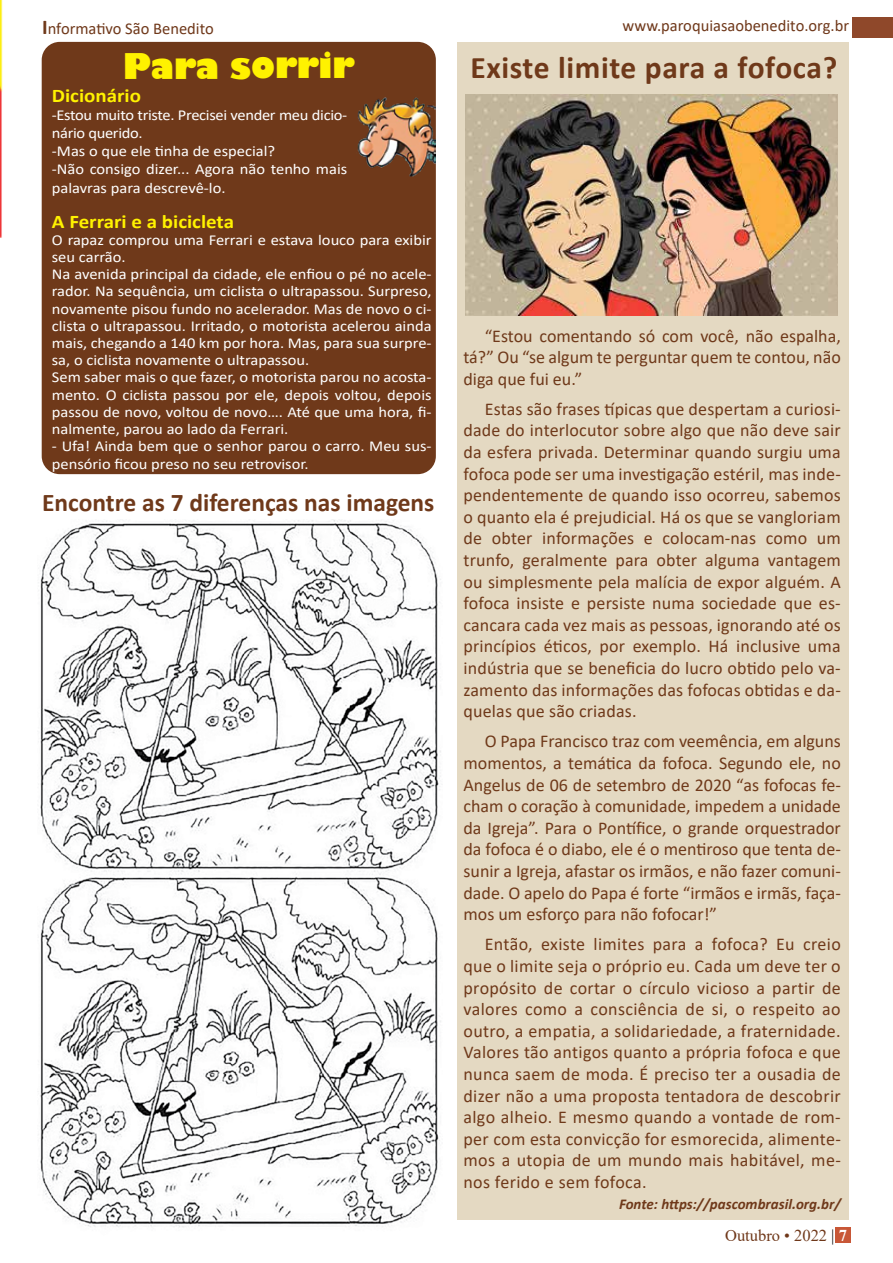
<style>
.page{position:relative;width:893px;height:1263px;background:#fff}
.page>*{position:absolute;margin:0;border:0;box-sizing:border-box;transform-origin:0 0}
.t1{font:800 34.5px "Gill Sans";letter-spacing:-.015em;color:#fff200}
.t2{font:700 31.5px "Calibri";letter-spacing:.02em;color:#6f391a}
.t3{font:700 25.5px "Calibri";color:#6f391a}
.t4{font:700 19.35px "Calibri";color:#fff200;scale:1.09 1}
.t5{font:18px/21.6px "Calibri";color:#6f391a;text-align:justify}
.t6{font:16.5px "Calibri";color:#6f381a}
.t7{font:16.5px "Times New Roman";color:#6f381a}
.t8{font:15.15px/17.2px "Calibri";color:#fff;scale:1.09 1}
.t9{font:italic 700 15px "Calibri";color:#6f391a}
.s1{font-weight:700;font-size:21px;color:#6f391a}
.s2{color:#000}
.s3{font-weight:700;color:#fff}
</style>
<div class="page">
<div style="left:458px;top:42px;width:391px;height:1177px;background:#e4d9c2"></div>
<div style="left:852px;top:17px;width:41px;height:20px;background:#8f482a"></div>
<div style="left:835px;top:1228px;width:16px;height:15px;background:#c85737"></div>
<div style="left:42px;top:42px;width:394px;height:432px;background:#6f391a;border-radius:18px"></div>
<img style="left:357px;top:91px;width:79px;height:86px">
<img style="left:38px;top:520px;width:403px;height:708px">
<img style="left:466px;top:94px;width:372px;height:221px">
<img style="left:0;top:0;width:3px;height:238px">
<p class="t6" style="left:42px;top:17px;width:173px"><span class="s1">I</span>nformativo São Benedito</p>
<h1 class="t1" style="left:123px;top:44px;width:234px">Para sorrir</h1>
<p class="t4" style="left:52px;top:82px;width:83px">Dicionário</p>
<p class="t8" style="left:52px;top:105px;width:272px;line-height:18.5px">-Estou muito triste. Precisei vender meu dicio&shy;nário querido.<br>-Mas o que ele tinha de especial?<br>-Não consigo dizer... Agora não tenho mais palavras para descrevê-lo.</p>
<p class="t4" style="left:52px;top:207px;width:169px">A Ferrari e a bicicleta</p>
<p class="t8" style="left:52px;top:231px;width:350px">O rapaz comprou uma Ferrari e estava louco para exibir seu carrão.<br>Na avenida principal da cidade, ele enfiou o pé no acele&shy;rador. Na sequência, um ciclista o ultrapassou. Surpreso, novamente pisou fundo no acelerador. Mas de novo o ci&shy;clista o ultrapassou. Irritado, o motorista acelerou ainda mais, chegando a 140 km por hora. Mas, para sua surpre&shy;sa, o ciclista novamente o ultrapassou.<br>Sem saber mais o que fazer, o motorista parou no acosta&shy;mento. O ciclista passou por ele, depois voltou, depois passou de novo, voltou de novo…. Até que uma hora, fi&shy;nalmente, parou ao lado da Ferrari.</p>
<p class="t8" style="left:52px;top:437px;width:350px">- Ufa! Ainda bem que o senhor parou o carro. Meu sus&shy;pensório ficou preso no seu retrovisor.</p>
<h3 class="t3" style="left:42px;top:484px;width:394px">Encontre as 7 diferenças nas imagens</h3>
<p class="t6" style="left:623px;top:14px;width:228px">www.paroquiasaobenedito.org.br</p>
<h2 class="t2" style="left:470px;top:46px;width:368px">Existe limite para a fofoca?</h2>
<p class="t5" style="left:463px;top:324px;width:379px;text-indent:21px">“Estou comentando só com você, não espalha, tá?” Ou “se algum te perguntar quem te contou, não diga que fui eu.”</p>
<p class="t5" style="left:463px;top:398px;width:379px;text-indent:21px">Estas são frases típicas que despertam a curiosi&shy;dade do interlocutor sobre algo que não deve sair da esfera privada. Determinar quando surgiu uma fofoca pode ser uma investigação estéril, mas inde&shy;pendentemente de quando isso ocorreu, sabemos o quanto ela é prejudicial. Há os que se vangloriam de obter informações e colocam-nas como um trunfo, geralmente para obter alguma vantagem ou simplesmente pela malícia de expor alguém. A fofoca insiste e persiste numa sociedade que es&shy;cancara cada vez mais as pessoas, ignorando até os princípios éticos, por exemplo. Há inclusive uma indústria que se beneficia do lucro obtido pelo va&shy;zamento das informações das fofocas obtidas e da&shy;quelas que são criadas.</p>
<p class="t5" style="left:463px;top:730px;width:379px;text-indent:21px">O Papa Francisco traz com veemência, em alguns momentos, a temática da fofoca. Segundo ele, no Angelus de 06 de setembro de 2020 “as fofocas fe&shy;cham o coração à comunidade, impedem a unidade da Igreja”. Para o Pontífice, o grande orquestrador da fofoca é o diabo, ele é o mentiroso que tenta de&shy;sunir a Igreja, afastar os irmãos, e não fazer comuni&shy;dade. O apelo do Papa é forte “irmãos e irmãs, faça&shy;mos um esforço para não fofocar!”</p>
<p class="t5" style="left:463px;top:933px;width:379px;text-indent:21px">Então, existe limites para a fofoca? Eu creio que o limite seja o próprio eu. Cada um deve ter o propósito de cortar o círculo vicioso a partir de valores como a consciência de si, o respeito ao outro, a empatia, a solidariedade, a fraternidade.<br>Valores tão antigos quanto a própria fofoca e que nunca saem de moda. É preciso ter a ousadia de dizer não a uma proposta tentadora de descobrir algo alheio. E mesmo quando a vontade de rom&shy;per com esta convicção for esmorecida, alimente&shy;mos a utopia de um mundo mais habitável, me&shy;nos ferido e sem fofoca.</p>
<p class="t9" style="left:619px;top:1193px;width:223px">Fonte: https://pascombrasil.org.br/</p>
<p class="t7" style="left:725px;top:1224px;width:123px">Outubro • 2022 <span class="s2">|</span> <span class="s3">7</span></p>
</div>
